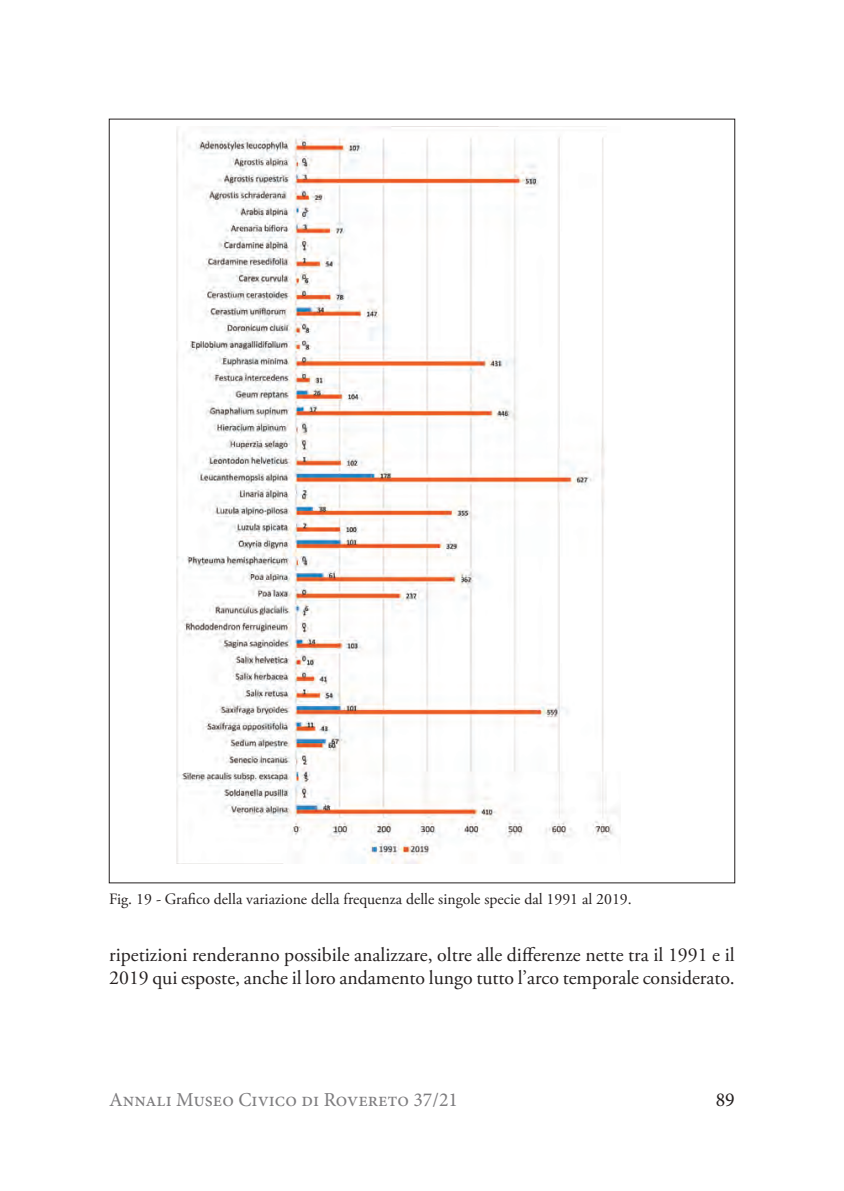
<style>
.page{position:relative;width:844px;height:1191px;background:#fff}
.page>*{position:absolute;margin:0;border:0;box-sizing:border-box;transform-origin:0 0}
.t1{font:19.78px/22.4px "Adobe Garamond Pro";color:#241f1f}
.t2{font:19.78px "Minion Pro";color:#7d7c7e}
.t3{font:19.78px "Minion Pro";color:#241f1f}
.t4{font:15.75px "Adobe Garamond Pro";color:#241f1f}
.s1{font-style:italic}
</style>
<div class="page">
<img style="left:176px;top:126px;width:441px;height:737px">
<p class="t4" style="left:109px;top:890px;width:524px">Fig. 19 <span class="s1">-</span> Grafico della variazione della frequenza delle singole specie dal 1991 al 2019.</p>
<p class="t1" style="left:109px;top:944px;width:626px">ripetizioni renderanno possibile analizzare, oltre alle differenze nette tra il 1991 e il<br>2019 qui esposte, anche il loro andamento lungo tutto l’arco temporale considerato.</p>
<p class="t2" style="left:109px;top:1086px;width:350px">Annali Museo Civico di Rovereto 37/21</p>
<p class="t3" style="left:715px;top:1086px;width:20px">89</p>
</div>
